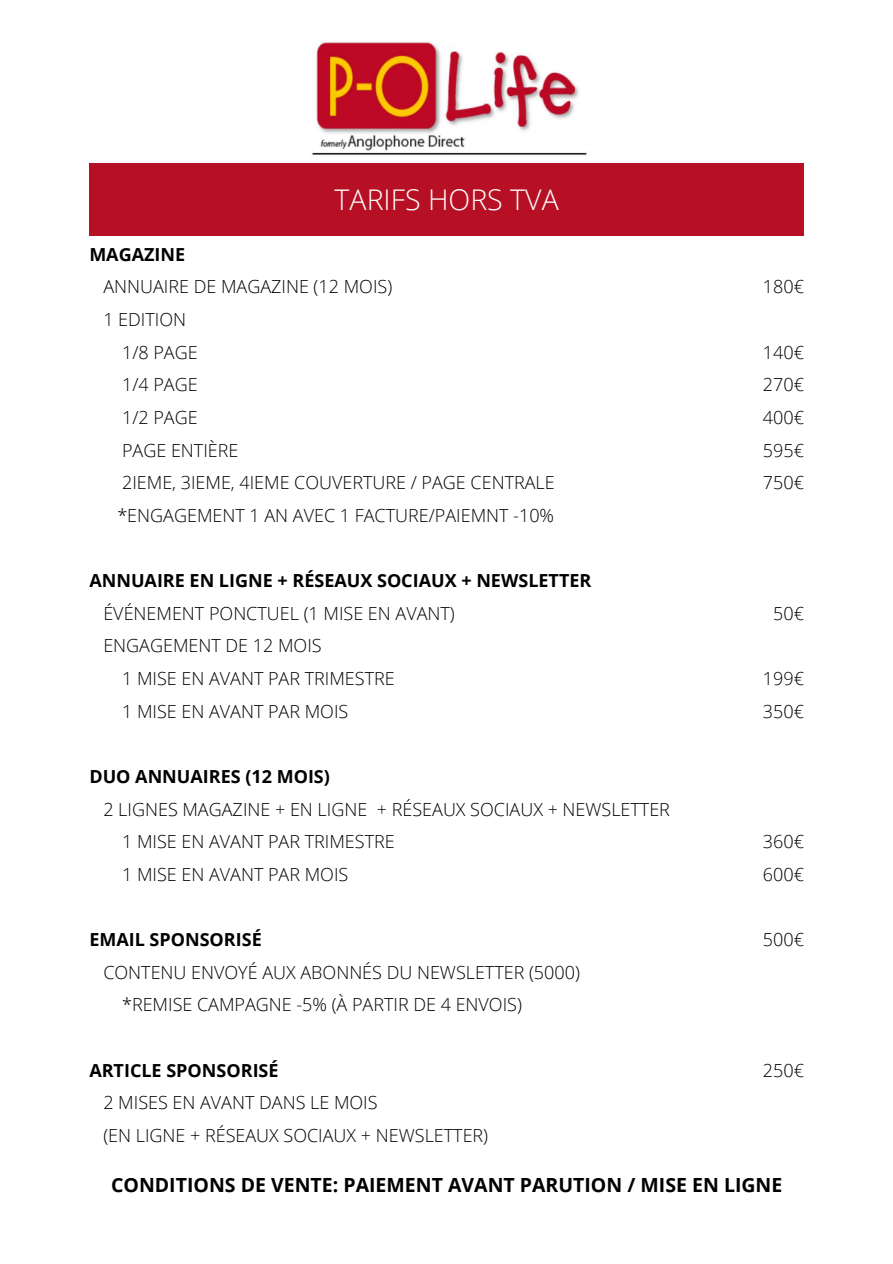
<style>
.page{position:relative;width:893px;height:1264px;background:#fff}
.page>*{position:absolute;margin:0;border:0;box-sizing:border-box;transform-origin:0 0}
.t1{font:300 28.5px "Open Sans";color:#fff}
.t2{font:700 19.5px "Open Sans";color:#000}
.t3{font:300 18px/32.7px "Open Sans";color:#000}
.t4{font:700 18px "Open Sans";color:#000}
.s1{font-weight:700}
</style>
<div class="page">
<div style="left:89px;top:163px;width:714px;height:72px;background:#b71025"></div>
<img style="left:312px;top:41px;width:275px;height:114px">
<h1 class="t1" style="left:334px;top:179px;width:225px">TARIFS HORS TVA</h1>
<p class="t4" style="left:89px;top:241px;width:97px">MAGAZINE</p>
<p class="t3" style="left:103px;top:270px;width:290px">ANNUAIRE DE MAGAZINE (12 MOIS)</p>
<p class="t3" style="left:103px;top:303px;width:84px">1 EDITION</p>
<p class="t3" style="left:122px;top:335px;width:77px">1/8 PAGE</p>
<p class="t3" style="left:122px;top:368px;width:77px">1/4 PAGE</p>
<p class="t3" style="left:122px;top:400px;width:77px">1/2 PAGE</p>
<p class="t3" style="left:122px;top:433px;width:118px">PAGE ENTIÈRE</p>
<p class="t3" style="left:122px;top:466px;width:434px">2IEME, 3IEME, 4IEME COUVERTURE / PAGE CENTRALE</p>
<p class="t3" style="left:117px;top:498px;width:438px">*ENGAGEMENT 1 AN AVEC 1 FACTURE/PAIEMNT -10%</p>
<h3 class="t4" style="left:89px;top:568px;width:503px">ANNUAIRE EN LIGNE + RÉSEAUX SOCIAUX + NEWSLETTER</h3>
<h3 class="t3" style="left:103px;top:596px;width:353px">ÉVÉNEMENT PONCTUEL (1 MISE EN AVANT)</h3>
<h3 class="t3" style="left:103px;top:629px;width:220px">ENGAGEMENT DE 12 MOIS</h3>
<h3 class="t3" style="left:122px;top:661px;width:274px">1 MISE EN AVANT PAR TRIMESTRE</h3>
<h3 class="t3" style="left:122px;top:694px;width:228px">1 MISE EN AVANT PAR MOIS</h3>
<h3 class="t4" style="left:89px;top:763px;width:242px">DUO ANNUAIRES (12 MOIS)</h3>
<h3 class="t3" style="left:103px;top:792px;width:568px">2 LIGNES MAGAZINE + EN LIGNE + RÉSEAUX SOCIAUX + NEWSLETTER</h3>
<h3 class="t3" style="left:122px;top:825px;width:274px">1 MISE EN AVANT PAR TRIMESTRE</h3>
<h3 class="t3" style="left:122px;top:857px;width:228px">1 MISE EN AVANT PAR MOIS</h3>
<h3 class="t4" style="left:89px;top:927px;width:174px">EMAIL SPONSORISÉ</h3>
<h3 class="t3" style="left:103px;top:955px;width:478px">CONTENU ENVOYÉ AUX ABONNÉS DU NEWSLETTER (5000)</h3>
<h3 class="t3" style="left:122px;top:988px;width:401px">*REMISE CAMPAGNE -5% (À PARTIR DE 4 ENVOIS)</h3>
<h3 class="t3" style="left:103px;top:1053px;width:386px;text-indent:-14px"><span class="s1">ARTICLE SPONSORISÉ<br></span>2 MISES EN AVANT DANS LE MOIS<br>(EN LIGNE + RÉSEAUX SOCIAUX + NEWSLETTER)</h3>
<h3 class="t3" style="left:763px;top:270px;width:43px">180€</h3>
<p class="t3" style="left:763px;top:335px;width:43px">140€</p>
<p class="t3" style="left:763px;top:368px;width:43px">270€</p>
<p class="t3" style="left:763px;top:400px;width:43px">400€</p>
<p class="t3" style="left:763px;top:433px;width:43px">595€</p>
<p class="t3" style="left:763px;top:466px;width:43px">750€</p>
<p class="t3" style="left:773px;top:596px;width:32px">50€</p>
<p class="t3" style="left:763px;top:661px;width:43px">199€</p>
<p class="t3" style="left:763px;top:694px;width:43px">350€</p>
<p class="t3" style="left:763px;top:825px;width:43px">360€</p>
<p class="t3" style="left:763px;top:857px;width:43px">600€</p>
<p class="t3" style="left:763px;top:922px;width:43px">500€</p>
<p class="t3" style="left:763px;top:1053px;width:43px">250€</p>
<h2 class="t2" style="left:111px;top:1171px;width:672px">CONDITIONS DE VENTE: PAIEMENT AVANT PARUTION / MISE EN LIGNE</h2>
</div>
